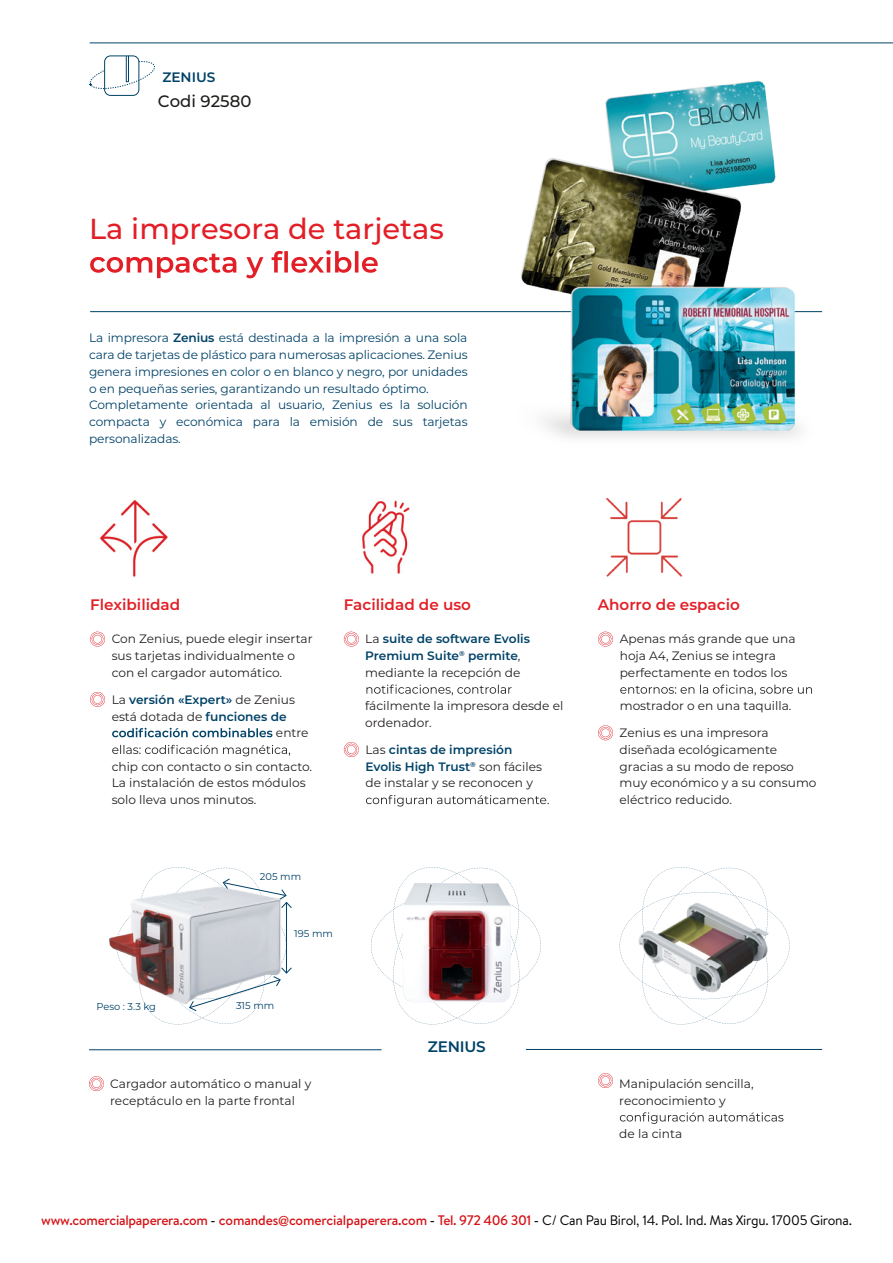
<style>
.page{position:relative;width:893px;height:1263px;background:#fff}
.page>*{position:absolute;margin:0;border:0;box-sizing:border-box;transform-origin:0 0}
.t1{font:500 28.95px "Montserrat";color:#e21f26}
.t2{font:500 16.5px "Montserrat";color:#1d1d1b}
.t3{font:600 15.15px "Montserrat";color:#e21f26}
.t4{font:600 15.15px "Montserrat";letter-spacing:-.015em;color:#004268}
.t5{font:500 13.8px "Brandon Text";letter-spacing:-.02em;color:#d51317}
.t6{font:600 13.65px "Montserrat";color:#004268}
.t7{font:12.15px/16.6px "Montserrat";color:#231f20}
.t8{font:12.15px/16.6px "Montserrat";letter-spacing:-.01em;color:#004268}
.t9{font:600 12.15px/16.6px "Montserrat";color:#004268}
.t10{font:9.9px "Montserrat";color:#004268}
.s1{font-weight:600}
.s2{font-weight:400;color:#231f20}
.s3{font-weight:600;color:#004268}
.s4{color:#000}
.s5{font-family:"Helvetica Neue"}
.s6{font-weight:400;color:#000}
</style>
<div class="page">
<svg style="left:371px;top:867px;width:170px;height:157px"></svg>
<svg style="left:620px;top:867px;width:170px;height:157px"></svg>
<img style="left:624px;top:891px;width:164px;height:115px">
<hr style="left:90px;top:311px;width:732px;height:1px;background:#004268">
<hr style="left:90px;top:43px;width:803px;height:1px;background:#004268">
<img style="left:497px;top:80px;width:326px;height:359px">
<svg style="left:90px;top:250px;width:288px;height:28px"></svg>
<hr style="left:89px;top:1049px;width:293px;height:1px;background:#004268">
<hr style="left:526px;top:1049px;width:296px;height:1px;background:#004268">
<svg style="left:90px;top:631px;width:15px;height:16px"></svg>
<svg style="left:90px;top:692px;width:15px;height:15px"></svg>
<svg style="left:112px;top:728px;width:160px;height:9px"></svg>
<svg style="left:112px;top:745px;width:178px;height:11px"></svg>
<svg style="left:343px;top:631px;width:16px;height:16px"></svg>
<svg style="left:366px;top:684px;width:146px;height:11px"></svg>
<svg style="left:343px;top:742px;width:16px;height:15px"></svg>
<svg style="left:366px;top:795px;width:183px;height:11px"></svg>
<svg style="left:598px;top:631px;width:15px;height:16px"></svg>
<svg style="left:620px;top:684px;width:192px;height:11px"></svg>
<svg style="left:598px;top:725px;width:15px;height:16px"></svg>
<svg style="left:89px;top:1076px;width:15px;height:15px"></svg>
<svg style="left:598px;top:1073px;width:15px;height:15px"></svg>
<svg style="left:620px;top:1112px;width:163px;height:12px"></svg>
<img style="left:99px;top:500px;width:69px;height:77px">
<img style="left:362px;top:500px;width:48px;height:74px">
<img style="left:606px;top:497px;width:77px;height:80px">
<div style="left:104px;top:55px;width:35px;height:41px;border:1px solid #004467;border-radius:6px"></div>
<div style="left:126px;top:55px;width:3px;height:27px;border:1px solid #004467"></div>
<svg style="left:90px;top:61px;width:65px;height:30px"></svg>
<img style="left:403px;top:883px;width:108px;height:119px">
<svg style="left:116px;top:867px;width:176px;height:157px"></svg>
<p class="t6" style="left:162px;top:67px;width:55px">ZENIUS</p>
<h2 class="t2" style="left:158px;top:90px;width:95px">Codi 92580</h2>
<h1 class="t1" style="left:89px;top:209px;width:356px">La impresora de tarjetas</h1>
<p class="t8" style="left:89px;top:329px;width:380px">La impresora <span class="s1">Zenius</span> está destinada a la impresión a una sola cara de tarjetas de plástico para numerosas aplicaciones. Zenius genera impresiones en color o en blanco y negro, por unidades o en pequeñas series, garantizando un resultado óptimo.<br>Completamente orientada al usuario, Zenius es la solución compacta y económica para la emisión de sus tarjetas personalizadas.</p>
<p class="t3" style="left:90px;top:594px;width:92px">Flexibilidad</p>
<p class="t3" style="left:344px;top:594px;width:129px">Facilidad de uso</p>
<p class="t3" style="left:598px;top:594px;width:144px">Ahorro de espacio</p>
<p class="t7" style="left:112px;top:630px;width:202px">Con Zenius, puede elegir insertar sus tarjetas individualmente o con el cargador automático.</p>
<p class="t9" style="left:112px;top:691px;width:185px"><span class="s2">La</span> versión «Expert» <span class="s2">de Zenius</span></p>
<p class="t7" style="left:112px;top:707px;width:176px">está dotada de <span class="s3">funciones de</span></p>
<p class="t7" style="left:276px;top:724px;width:34px">entre</p>
<p class="t7" style="left:112px;top:758px;width:202px">chip con contacto o sin contacto.<br>La instalación de estos módulos solo lleva unos minutos.</p>
<p class="t10" style="left:260px;top:870px;width:43px">205 mm</p>
<p class="t10" style="left:294px;top:927px;width:40px">195 mm</p>
<p class="t10" style="left:96px;top:999px;width:61px">Peso : 3.3 kg</p>
<p class="t10" style="left:236px;top:998px;width:40px">315 mm</p>
<p class="t9" style="left:365px;top:630px;width:166px"><span class="s2">La</span> suite de software Evolis<br>Premium Suite<sup>®</sup> permite<span class="s2">, mediante la recepción de</span></p>
<p class="t7" style="left:365px;top:697px;width:200px">fácilmente la impresora desde el ordenador.</p>
<p class="t7" style="left:365px;top:741px;width:178px">Las <span class="s3">cintas de impresión<br>Evolis High Trust</span><sup>®</sup> son fáciles de instalar y se reconocen y</p>
<p class="t4" style="left:428px;top:1035px;width:59px">ZENIUS</p>
<p class="t7" style="left:620px;top:630px;width:177px">Apenas más grande que una hoja A4, Zenius se integra perfectamente en todos los</p>
<p class="t7" style="left:620px;top:697px;width:173px">mostrador o en una taquilla.</p>
<p class="t7" style="left:620px;top:724px;width:198px">Zenius es una impresora diseñada ecológicamente gracias a su modo de reposo muy económico y a su consumo eléctrico reducido.</p>
<p class="t7" style="left:110px;top:1075px;width:203px">Cargador automático o manual y receptáculo en la parte frontal</p>
<p class="t7" style="left:619px;top:1075px;width:136px">Manipulación sencilla, reconocimiento y</p>
<p class="t7" style="left:619px;top:1125px;width:64px">de la cinta</p>
<p class="t5" style="left:41px;top:1210px;width:812px">www.comercialpaperera.com <span class="s4">-</span> comandes<span class="s5">@</span>comercialpaperera.com <span class="s4">-</span> Tel. 972 406 301 <span class="s4">-</span> <span class="s6">C/ Can Pau Birol, 14. Pol. Ind. Mas Xirgu. 17005 Girona.</span></p>
</div>
